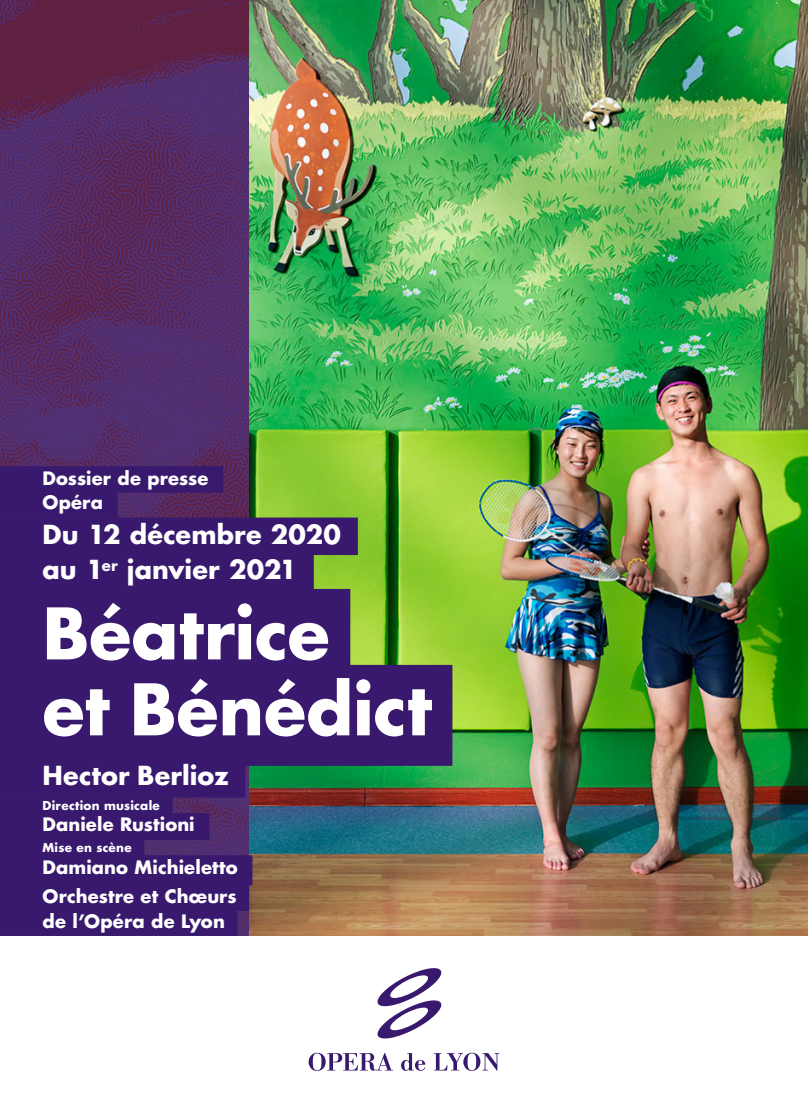
<style>
.page{position:relative;width:808px;height:1106px;background:#fff}
.page>*{position:absolute;margin:0;border:0;box-sizing:border-box;transform-origin:0 0}
.DP___TITRE{font:700 69px "Futura Std";color:#fff}
.DP___DATE{font:700 25.5px "Futura Std";letter-spacing:.005em;color:#fff}
.DP__COMPOSITEUR{font:700 25.5px "Futura Std";letter-spacing:.005em;color:#fff}
.DP___MENTION_FIN{font:700 18px "Futura Std";letter-spacing:.01em;color:#fff}
.DP___TEXTE_1__DP_OPÉ{font:700 18px "Futura Std";letter-spacing:.005em;color:#fff}
.DP___DERNIER_NOM{font:700 18px "Futura Std";letter-spacing:.005em;color:#fff}
.DP___NOM{font:700 18px "Futura Std";letter-spacing:.005em;color:#fff}
.DP___DIRECTION{font:700 12px "Futura Std";letter-spacing:.02em;color:#fff}
</style>
<div class="page">
<img style="left:0;top:0;width:808px;height:935px">
<svg style="left:309px;top:968px;width:190px;height:102px"></svg>
<div style="left:0;top:466px;width:223px;height:26px;background:#38196e"></div>
<div style="left:0;top:491px;width:118px;height:26px;background:#38196e"></div>
<div style="left:0;top:517px;width:358px;height:38px;background:#38196e"></div>
<div style="left:0;top:552px;width:314px;height:38px;background:#38196e"></div>
<div style="left:0;top:589px;width:350px;height:101px;background:#38196e"></div>
<div style="left:0;top:665px;width:452px;height:101px;background:#38196e"></div>
<div style="left:0;top:758px;width:245px;height:39px;background:#38196e"></div>
<div style="left:0;top:797px;width:173px;height:18px;background:#38196e"></div>
<div style="left:0;top:813px;width:209px;height:27px;background:#38196e"></div>
<div style="left:0;top:840px;width:144px;height:17px;background:#38196e"></div>
<div style="left:0;top:855px;width:252px;height:30px;background:#38196e"></div>
<div style="left:0;top:884px;width:249px;height:27px;background:#38196e"></div>
<div style="left:0;top:909px;width:237px;height:26px;background:#38196e"></div>
<p class="DP___TEXTE_1__DP_OPÉ" style="left:43px;top:466px;width:167px">Dossier de presse</p>
<p class="DP___TEXTE_1__DP_OPÉ" style="left:43px;top:491px;width:62px">Opéra</p>
<p class="DP___DATE" style="left:43px;top:518px;width:300px">Du 12 décembre 2020</p>
<p class="DP___DATE" style="left:43px;top:552px;width:256px">au 1<sup>er</sup> janvier 2021</p>
<p class="DP___TITRE" style="left:43px;top:587px;width:289px">Béatrice</p>
<p class="DP___TITRE" style="left:43px;top:663px;width:391px">et Bénédict</p>
<p class="DP__COMPOSITEUR" style="left:43px;top:758px;width:188px">Hector Berlioz</p>
<p class="DP___DIRECTION" style="left:43px;top:797px;width:119px">Direction musicale</p>
<p class="DP___NOM" style="left:43px;top:812px;width:154px">Daniele Rustioni</p>
<p class="DP___DIRECTION" style="left:43px;top:839px;width:91px">Mise en scène</p>
<p class="DP___DERNIER_NOM" style="left:43px;top:854px;width:197px">Damiano Michieletto</p>
<p class="DP___MENTION_FIN" style="left:43px;top:884px;width:196px">Orchestre et Chœurs</p>
<p class="DP___MENTION_FIN" style="left:43px;top:909px;width:184px">de l’Opéra de Lyon</p>
</div>
